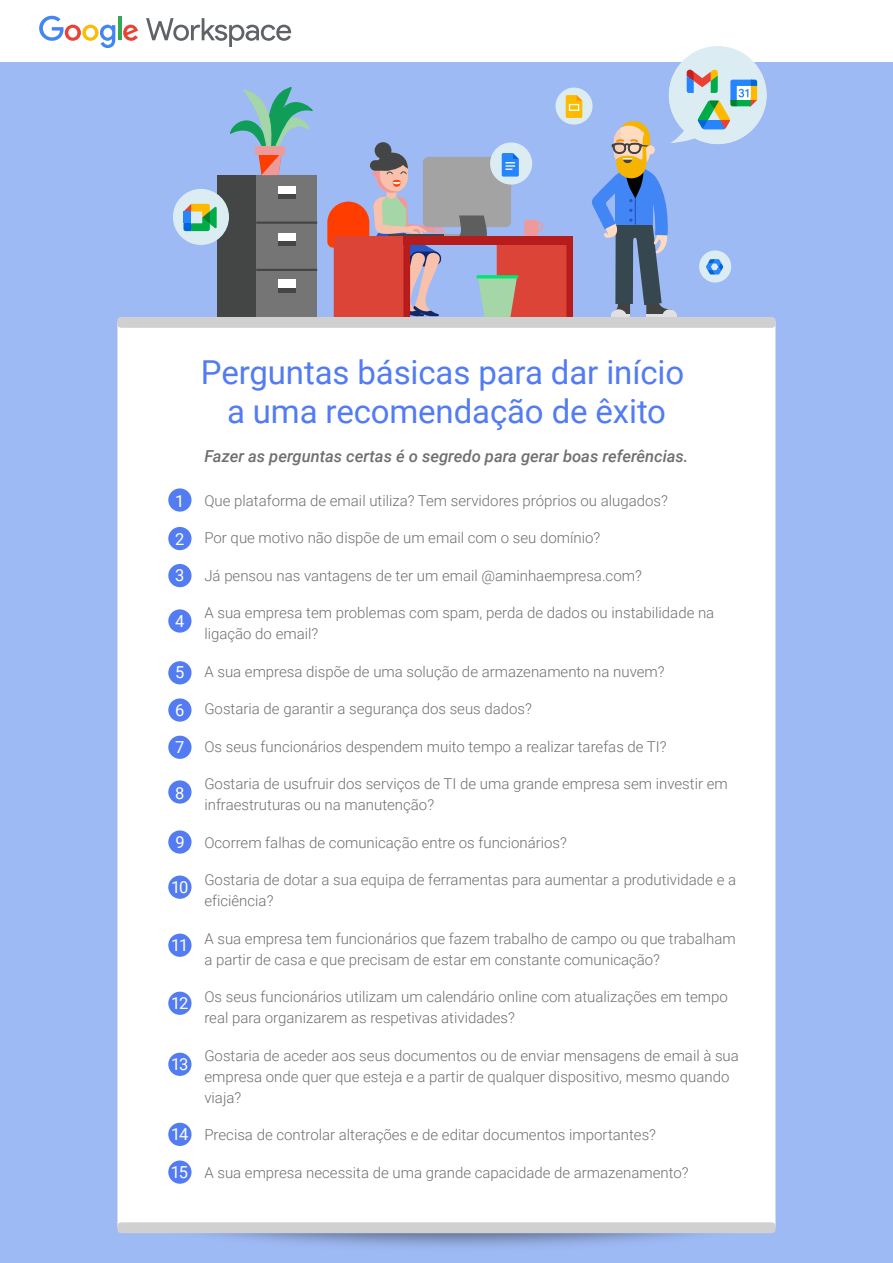
<style>
.page{position:relative;width:893px;height:1263px;background:#fff}
.page>*{position:absolute;margin:0;border:0;box-sizing:border-box;transform-origin:0 0}
.t1{font:33px/39px "Roboto";letter-spacing:-.005em;color:#537cf3;text-align:center}
.t2{font:italic 500 16.5px "Roboto";color:#6f6f6e}
.t3{font:16.5px "Roboto";letter-spacing:-.075em;color:#fff}
.t4{font:300 15px/21px "Roboto";color:#6f6f6e}
</style>
<div class="page">
<div style="left:0;top:2px;width:893px;height:1261px;background:#9ebaf5"></div>
<img style="left:181px;top:1233px;width:544px;height:14px">
<div style="left:117px;top:318px;width:658px;height:912px;background:#fff;border-radius:4px"></div>
<svg style="left:117px;top:1222px;width:658px;height:11px"></svg>
<div style="left:0;top:0;width:893px;height:62px;background:#fff"></div>
<div style="left:168px;top:488px;width:24px;height:24px;background:#537cf3;border-radius:50%"></div>
<div style="left:168px;top:527px;width:24px;height:23px;background:#537cf3;border-radius:50%"></div>
<div style="left:168px;top:564px;width:24px;height:23px;background:#537cf3;border-radius:50%"></div>
<div style="left:168px;top:609px;width:24px;height:24px;background:#537cf3;border-radius:50%"></div>
<div style="left:168px;top:661px;width:24px;height:23px;background:#537cf3;border-radius:50%"></div>
<div style="left:168px;top:698px;width:24px;height:24px;background:#537cf3;border-radius:50%"></div>
<div style="left:168px;top:736px;width:24px;height:23px;background:#537cf3;border-radius:50%"></div>
<div style="left:168px;top:780px;width:24px;height:24px;background:#537cf3;border-radius:50%"></div>
<div style="left:168px;top:830px;width:24px;height:24px;background:#537cf3;border-radius:50%"></div>
<div style="left:168px;top:875px;width:24px;height:24px;background:#537cf3;border-radius:50%"></div>
<div style="left:168px;top:933px;width:24px;height:24px;background:#537cf3;border-radius:50%"></div>
<div style="left:168px;top:992px;width:24px;height:23px;background:#537cf3;border-radius:50%"></div>
<div style="left:168px;top:1053px;width:24px;height:23px;background:#537cf3;border-radius:50%"></div>
<div style="left:168px;top:1123px;width:24px;height:23px;background:#537cf3;border-radius:50%"></div>
<div style="left:168px;top:1160px;width:24px;height:24px;background:#537cf3;border-radius:50%"></div>
<div style="left:669px;top:46px;width:98px;height:98px;background:#dbedf3;border-radius:50%"></div>
<svg style="left:146px;top:18px;width:145px;height:29px"></svg>
<svg style="left:39px;top:16px;width:76px;height:32px"></svg>
<hr style="left:118px;top:17px;width:3px;height:23px;background:#34a853">
<svg style="left:123px;top:25px;width:15px;height:16px"></svg>
<svg style="left:117px;top:69px;width:658px;height:259px"></svg>
<p class="t3" style="left:175px;top:489px;width:11px">1</p>
<p class="t3" style="left:175px;top:527px;width:11px">2</p>
<p class="t3" style="left:175px;top:564px;width:11px">3</p>
<p class="t3" style="left:175px;top:609px;width:11px">4</p>
<p class="t3" style="left:175px;top:661px;width:11px">5</p>
<p class="t3" style="left:175px;top:698px;width:11px">6</p>
<p class="t3" style="left:175px;top:736px;width:11px">7</p>
<p class="t3" style="left:175px;top:781px;width:11px">8</p>
<p class="t3" style="left:176px;top:831px;width:11px">9</p>
<p class="t3" style="left:171px;top:876px;width:19px">10</p>
<p class="t3" style="left:171px;top:933px;width:19px">11</p>
<p class="t3" style="left:171px;top:992px;width:19px">12</p>
<p class="t3" style="left:171px;top:1053px;width:19px">13</p>
<p class="t3" style="left:171px;top:1123px;width:19px">14</p>
<p class="t3" style="left:171px;top:1161px;width:19px">15</p>
<h1 class="t1" style="left:201px;top:352px;width:485px">Perguntas básicas para dar início a uma recomendação de êxito</h1>
<p class="t2" style="left:204px;top:445px;width:486px">Fazer as perguntas certas é o segredo para gerar boas referências.</p>
<p class="t4" style="left:204px;top:489px;width:465px">Que plataforma de email utiliza? Tem servidores próprios ou alugados?</p>
<p class="t4" style="left:204px;top:527px;width:397px">Por que motivo não dispõe de um email com o seu domínio?</p>
<p class="t4" style="left:204px;top:564px;width:439px">Já pensou nas vantagens de ter um email @aminhaempresa.com?</p>
<p class="t4" style="left:204px;top:602px;width:511px">A sua empresa tem problemas com spam, perda de dados ou instabilidade na ligação do email?</p>
<p class="t4" style="left:204px;top:660px;width:462px">A sua empresa dispõe de uma solução de armazenamento na nuvem?</p>
<p class="t4" style="left:204px;top:698px;width:329px">Gostaria de garantir a segurança dos seus dados?</p>
<p class="t4" style="left:204px;top:735px;width:464px">Os seus funcionários despendem muito tempo a realizar tarefas de TI?</p>
<p class="t4" style="left:204px;top:773px;width:525px">Gostaria de usufruir dos serviços de TI de uma grande empresa sem investir em infraestruturas ou na manutenção?</p>
<p class="t4" style="left:204px;top:831px;width:364px">Ocorrem falhas de comunicação entre os funcionários?</p>
<p class="t4" style="left:204px;top:869px;width:533px">Gostaria de dotar a sua equipa de ferramentas para aumentar a produtividade e a eficiência?</p>
<p class="t4" style="left:204px;top:927px;width:533px">A sua empresa tem funcionários que fazem trabalho de campo ou que trabalham a partir de casa e que precisam de estar em constante comunicação?</p>
<p class="t4" style="left:204px;top:986px;width:525px">Os seus funcionários utilizam um calendário online com atualizações em tempo real para organizarem as respetivas atividades?</p>
<p class="t4" style="left:204px;top:1044px;width:536px">Gostaria de aceder aos seus documentos ou de enviar mensagens de email à sua empresa onde quer que esteja e a partir de qualquer dispositivo, mesmo quando viaja?</p>
<p class="t4" style="left:204px;top:1124px;width:453px">Precisa de controlar alterações e de editar documentos importantes?</p>
<p class="t4" style="left:204px;top:1161px;width:486px">A sua empresa necessita de uma grande capacidade de armazenamento?</p>
</div>
